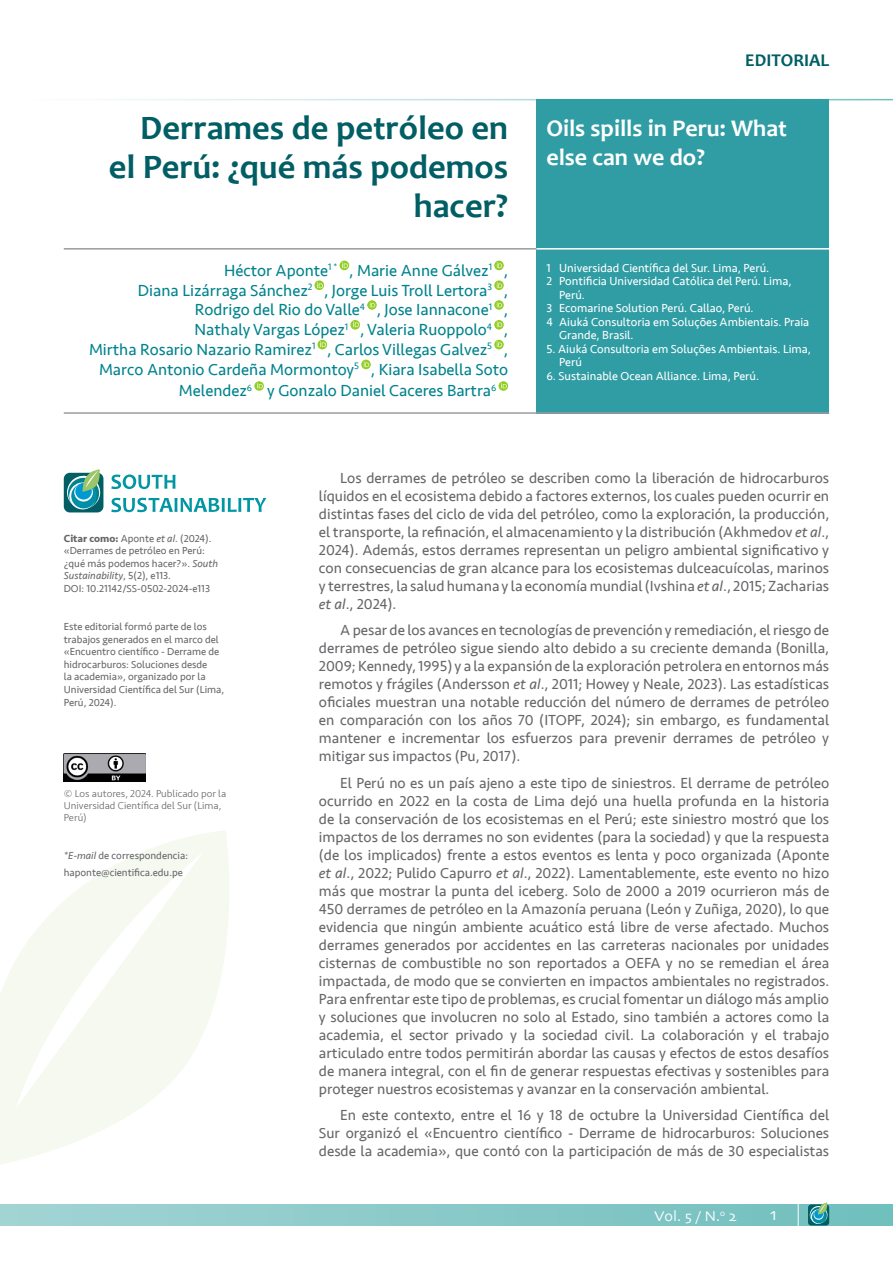
<style>
.page{position:relative;width:893px;height:1263px;background:#fff}
.page>*{position:absolute;margin:0;border:0;box-sizing:border-box;transform-origin:0 0}
.t1{font:700 34.5px/39px "Candara";color:#005e64;text-align:right}
.t2{font:700 24px/28.8px "Candara";color:#fff}
.t3{font:700 18px "Candara";color:#005e64}
.t4{font:18px "Skia";color:#fff}
.t5{font:16.5px/19.8px "Seravek";color:#00838d;text-align:right}
.t6{font:15px/18px "Seravek";color:#67676b;text-align:justify}
.t7{font:15px "Skia";color:#fff}
.t8{font:12px/13.5px "Seravek";color:#fff}
.t9{font:10.5px/12.6px "Seravek";color:#67676b}
.t10{font:300 10.5px/12px "Seravek";color:#67676b}
.t11{font:8.7px "Skia";color:#fff}
.s1{font-weight:700}
.s2{font-style:italic}
.s3{font-size:15px}
</style>
<div class="page">
<div style="left:0;top:1204px;width:893px;height:21px;background:linear-gradient(to right,#a3d4d4,#70bfbe)"></div>
<svg style="left:808px;top:1204px;width:21px;height:21px"></svg>
<svg style="left:810px;top:1202px;width:18px;height:22px"></svg>
<svg style="left:798px;top:1204px;width:1px;height:22px"></svg>
<div style="left:537px;top:99px;width:292px;height:315px;background:#309da4"></div>
<hr style="left:64px;top:412px;width:765px;height:2px;background:#9c9ba0">
<svg style="left:111px;top:474px;width:65px;height:15px"></svg>
<div style="left:64px;top:473px;width:39px;height:39px;background:#005e64;border-radius:6px"></div>
<svg style="left:67px;top:469px;width:34px;height:40px"></svg>
<svg style="left:111px;top:498px;width:155px;height:14px"></svg>
<svg style="left:0;top:831px;width:229px;height:333px"></svg>
<svg style="left:16px;top:852px;width:187px;height:257px;fill:#f5f9f0"></svg>
<img style="left:64px;top:753px;width:81px;height:29px">
<hr style="left:536px;top:248px;width:293px;height:2px;background:#fff">
<hr style="left:64px;top:248px;width:473px;height:2px;background:#9c9ba0">
<svg style="left:340px;top:261px;width:9px;height:9px"></svg>
<svg style="left:494px;top:261px;width:10px;height:9px"></svg>
<svg style="left:314px;top:280px;width:10px;height:10px"></svg>
<svg style="left:494px;top:280px;width:10px;height:10px"></svg>
<svg style="left:367px;top:300px;width:10px;height:10px"></svg>
<svg style="left:494px;top:300px;width:10px;height:10px"></svg>
<svg style="left:350px;top:320px;width:10px;height:10px"></svg>
<svg style="left:494px;top:320px;width:10px;height:10px"></svg>
<svg style="left:317px;top:340px;width:10px;height:9px"></svg>
<svg style="left:494px;top:340px;width:10px;height:9px"></svg>
<svg style="left:361px;top:360px;width:10px;height:9px"></svg>
<svg style="left:254px;top:381px;width:10px;height:10px"></svg>
<svg style="left:498px;top:381px;width:10px;height:10px"></svg>
<p class="t3" style="left:745px;top:49px;width:85px">EDITORIAL</p>
<h1 class="t1" style="left:109px;top:108px;width:401px">Derrames de petróleo en el Perú: ¿qué más podemos hacer?</h1>
<h2 class="t2" style="left:546px;top:114px;width:242px">Oils spills in Peru: What else can we do?</h2>
<p class="t5" style="left:89px;top:260px;width:421px">Héctor Aponte<sup>1</sup> <sup>*</sup> , Marie Anne Gálvez<sup>1</sup> ,<br>Diana Lizárraga Sánchez<sup>2</sup> , Jorge Luis Troll Lertora<sup>3</sup> , Rodrigo del Rio do Valle<sup>4</sup> , Jose Iannacone<sup>1</sup> ,<br>Nathaly Vargas López<sup>1</sup> , Valeria Ruoppolo<sup>4</sup> ,<br>Mirtha Rosario Nazario Ramirez<sup>1</sup> , Carlos Villegas Galvez<sup>5</sup> , Marco Antonio Cardeña Mormontoy<sup>5</sup> , Kiara Isabella Soto</p>
<p class="t5" style="left:179px;top:381px;width:319px">Melendez<sup>6</sup> y Gonzalo Daniel Caceres Bartra<sup>6</sup></p>
<p class="t8" style="left:546px;top:261px;width:224px">1 Universidad Científica del Sur. Lima, Perú.</p>
<p class="t8" style="left:546px;top:274px;width:247px">2 Pontificia Universidad Católica del Perú. Lima,</p>
<p class="t8" style="left:559px;top:288px;width:27px">Perú.</p>
<p class="t8" style="left:546px;top:301px;width:209px">3 Ecomarine Solution Perú. Callao, Perú.</p>
<p class="t8" style="left:546px;top:315px;width:264px">4 Aiuká Consultoria em Soluções Ambientais. Praia</p>
<p class="t8" style="left:559px;top:328px;width:76px">Grande, Brasil.</p>
<p class="t8" style="left:559px;top:342px;width:253px;text-indent:-13px">5. Aiuká Consultoria em Soluções Ambientais. Lima,<br>Perú</p>
<p class="t8" style="left:546px;top:369px;width:214px">6. Sustainable Ocean Alliance. Lima, Perú.</p>
<p class="t9" style="left:64px;top:532px;width:156px"><span class="s1">Citar como:</span> Aponte <span class="s2">et al</span>. (2024). «Derrames de petróleo en Perú: ¿qué más podemos hacer?». <span class="s2">South<br>Sustainability</span>, 5(2), e113.<br>DOI: 10.21142/SS-0502-2024-e113</p>
<p class="t9" style="left:64px;top:620px;width:162px">Este editorial formó parte de los trabajos generados en el marco del «Encuentro científico - Derrame de hidrocarburos: Soluciones desde<br>la academia», organizado por la<br>Universidad Científica del Sur (Lima,<br>Perú, 2024).</p>
<p class="t10" style="left:64px;top:787px;width:164px">© Los autores, 2024. Publicado por la<br>Universidad Científica del Sur (Lima,<br>Perú)</p>
<p class="t9" style="left:64px;top:847px;width:126px;line-height:16.8px"><span class="s2">*E-mail</span> de correspondencia: haponte@cientifica.edu.pe</p>
<p class="t6" style="left:319px;top:469px;width:512px;text-indent:21px">Los derrames de petróleo se describen como la liberación de hidrocarburos líquidos en el ecosistema debido a factores externos, los cuales pueden ocurrir en distintas fases del ciclo de vida del petróleo, como la exploración, la producción, el transporte, la refinación, el almacenamiento y la distribución (Akhmedov <span class="s2">et al</span>., 2024). Además, estos derrames representan un peligro ambiental significativo y con consecuencias de gran alcance para los ecosistemas dulceacuícolas, marinos y terrestres, la salud humana y la economía mundial (Ivshina <span class="s2">et al</span>., 2015; Zacharias <span class="s2">et al</span>., 2024).</p>
<p class="t6" style="left:319px;top:621px;width:512px;text-indent:21px">A pesar de los avances en tecnologías de prevención y remediación, el riesgo de derrames de petróleo sigue siendo alto debido a su creciente demanda (Bonilla, 2009; Kennedy, 1995) y a la expansión de la exploración petrolera en entornos más remotos y frágiles (Andersson <span class="s2">et al</span>., 2011; Howey y Neale, 2023). Las estadísticas oficiales muestran una notable reducción del número de derrames de petróleo en comparación con los años 70 (ITOPF, 2024); sin embargo, es fundamental mantener e incrementar los esfuerzos para prevenir derrames de petróleo y mitigar sus impactos (Pu, 2017).</p>
<p class="t6" style="left:319px;top:774px;width:512px;text-indent:21px">El Perú no es un país ajeno a este tipo de siniestros. El derrame de petróleo ocurrido en 2022 en la costa de Lima dejó una huella profunda en la historia de la conservación de los ecosistemas en el Perú; este siniestro mostró que los impactos de los derrames no son evidentes (para la sociedad) y que la respuesta (de los implicados) frente a estos eventos es lenta y poco organizada (Aponte <span class="s2">et al</span>., 2022; Pulido Capurro <span class="s2">et al</span>., 2022). Lamentablemente, este evento no hizo más que mostrar la punta del iceberg. Solo de 2000 a 2019 ocurrieron más de 450 derrames de petróleo en la Amazonía peruana (León y Zuñiga, 2020), lo que evidencia que ningún ambiente acuático está libre de verse afectado. Muchos derrames generados por accidentes en las carreteras nacionales por unidades cisternas de combustible no son reportados a OEFA y no se remedian el área impactada, de modo que se convierten en impactos ambientales no registrados.<br>Para enfrentar este tipo de problemas, es crucial fomentar un diálogo más amplio y soluciones que involucren no solo al Estado, sino también a actores como la academia, el sector privado y la sociedad civil. La colaboración y el trabajo articulado entre todos permitirán abordar las causas y efectos de estos desafíos de manera integral, con el fin de generar respuestas efectivas y sostenibles para proteger nuestros ecosistemas y avanzar en la conservación ambiental.</p>
<p class="t6" style="left:319px;top:1106px;width:512px;text-indent:21px">En este contexto, entre el 16 y 18 de octubre la Universidad Científica del Sur organizó el «Encuentro científico - Derrame de hidrocarburos: Soluciones desde la academia», que contó con la participación de más de 30 especialistas</p>
<p class="t7" style="left:655px;top:1207px;width:67px">Vol. 5 / N.</p>
<p class="t4" style="left:770px;top:1203px;width:8px">1</p>
<p class="t11" style="left:720px;top:1208px;width:18px">o <span class="s3">2</span></p>
</div>
